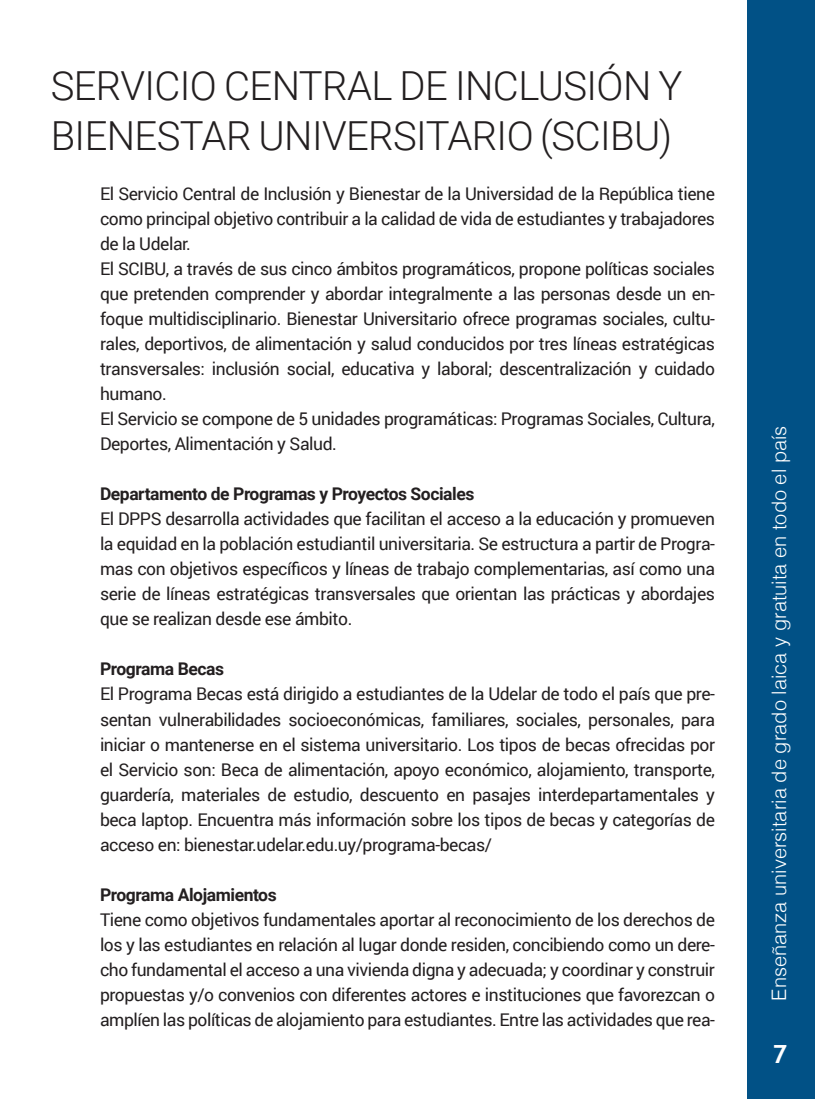
<style>
.page{position:relative;width:815px;height:1099px;background:#fff}
.page>*{position:absolute;margin:0;border:0;box-sizing:border-box;transform-origin:0 0}
.t1{font:300 40px/50px "Roboto";letter-spacing:-.015em;color:#231f20}
.t2{font:700 25px "Trebuchet MS";color:#fff}
.t3{font:300 20px "Helvetica";color:#fff}
.t4{font:17.5px/25px "Roboto";letter-spacing:-.025em;color:#231f20;text-align:justify}
.t5{font:700 17.5px "Roboto";letter-spacing:-.025em;color:#231f20}
</style>
<div class="page">
<div style="left:747px;top:0;width:68px;height:1098px;background:#015186"></div>
<h1 class="t1" style="left:51px;top:59px;width:633px">SERVICIO CENTRAL DE INCLUSIÓN Y<br>BIENESTAR UNIVERSITARIO (SCIBU)</h1>
<p class="t4" style="left:100px;top:181px;width:617px;text-align:left">El Servicio Central de Inclusión y Bienestar de la Universidad de la República tiene como principal objetivo contribuir a la calidad de vida de estudiantes y trabajadores de la Udelar.<br>El SCIBU, a través de sus cinco ámbitos programáticos, propone políticas sociales que pretenden comprender y abordar integralmente a las personas desde un en&shy;foque multidisciplinario. Bienestar Universitario ofrece programas sociales, cultu&shy;rales, deportivos, de alimentación y salud conducidos por tres líneas estratégicas transversales: inclusión social, educativa y laboral; descentralización y cuidado humano.<br>El Servicio se compone de 5 unidades programáticas: Programas Sociales, Cultura, Deportes, Alimentación y Salud.</p>
<p class="t5" style="left:100px;top:482px;width:376px">Departamento de Programas y Proyectos Sociales</p>
<p class="t4" style="left:100px;top:506px;width:617px">El DPPS desarrolla actividades que facilitan el acceso a la educación y promueven la equidad en la población estudiantil universitaria. Se estructura a partir de Progra&shy;mas con objetivos específicos y líneas de trabajo complementarias, así como una serie de líneas estratégicas transversales que orientan las prácticas y abordajes que se realizan desde ese ámbito.</p>
<p class="t5" style="left:100px;top:657px;width:126px">Programa Becas</p>
<p class="t4" style="left:100px;top:681px;width:617px">El Programa Becas está dirigido a estudiantes de la Udelar de todo el país que pre&shy;sentan vulnerabilidades socioeconómicas, familiares, sociales, personales, para iniciar o mantenerse en el sistema universitario. Los tipos de becas ofrecidas por el Servicio son: Beca de alimentación, apoyo económico, alojamiento, transporte, guardería, materiales de estudio, descuento en pasajes interdepartamentales y beca laptop. Encuentra más información sobre los tipos de becas y categorías de acceso en: bienestar.udelar.edu.uy/programa-becas/</p>
<p class="t5" style="left:100px;top:882px;width:178px">Programa Alojamientos</p>
<p class="t4" style="left:100px;top:906px;width:616px">Tiene como objetivos fundamentales aportar al reconocimiento de los derechos de los y las estudiantes en relación al lugar donde residen, concibiendo como un dere&shy;cho fundamental el acceso a una vivienda digna y adecuada; y coordinar y construir propuestas y/o convenios con diferentes actores e instituciones que favorezcan o amplíen las políticas de alojamiento para estudiantes. Entre las actividades que rea-</p>
<p class="t3" style="left:762px;top:1000px;width:576px;rotate:-90deg">Enseñanza universitaria de grado laica y gratuita en todo el país</p>
<h2 class="t2" style="left:772px;top:1038px;width:16px">7</h2>
</div>
